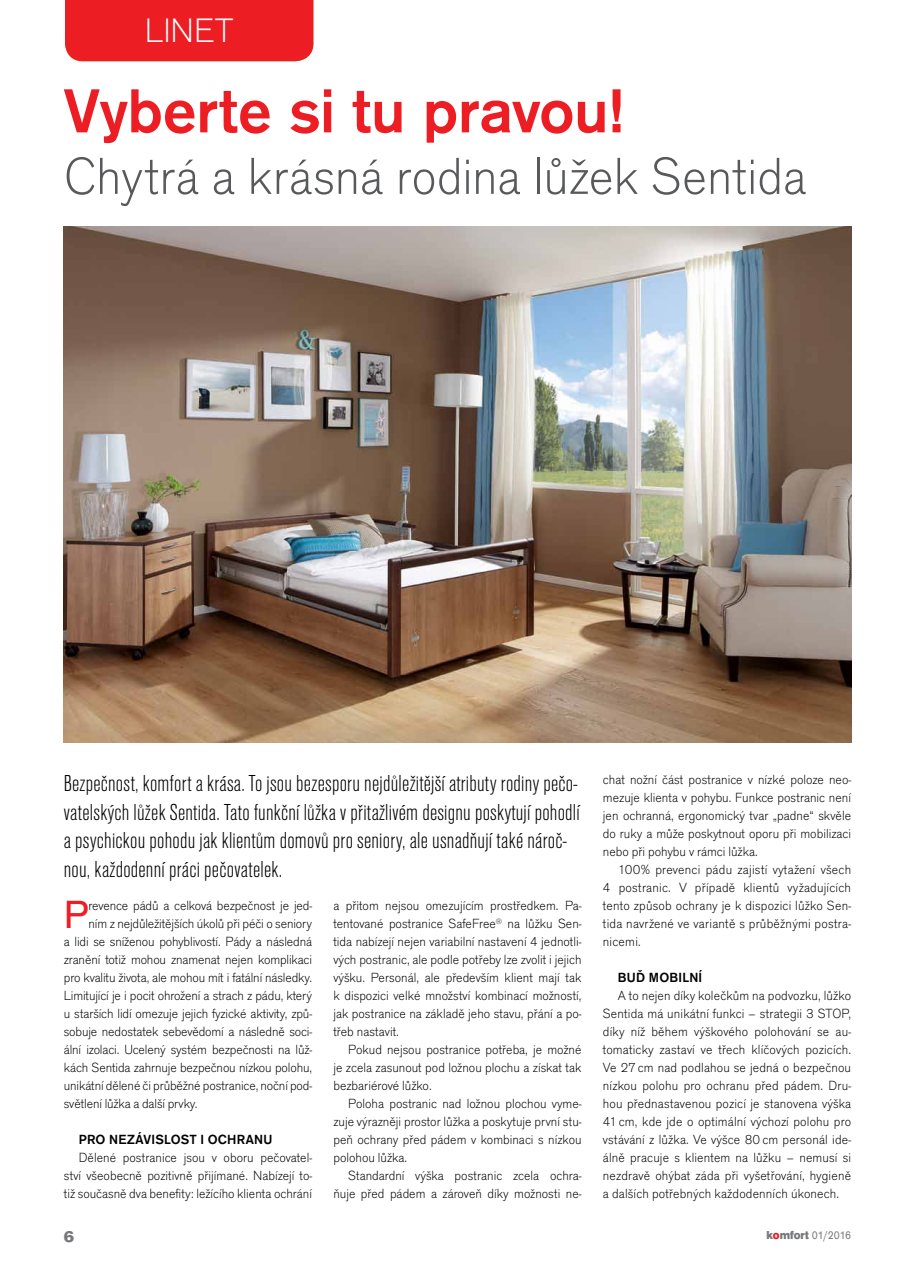
<style>
.page{position:relative;width:915px;height:1276px;background:#fff}
.page>*{position:absolute;margin:0;border:0;box-sizing:border-box;transform-origin:0 0}
.t1{font:500 64.5px "Accius TOT";letter-spacing:-.01em;color:#ed1d24}
.t2{font:300 54px "Accius TOT";letter-spacing:-.005em;color:#58595b}
.t3{font:40.8px "Accius TOT";color:#ed1d24}
.t4{font:300 35.25px "Accius TOT";letter-spacing:-.005em;color:#fff}
.t5{font:300 condensed 24px/28.5px "Accius TOT";letter-spacing:.01em;color:#000}
.t6{font:900 16.5px "Accius TOT";color:#77787b}
.t7{font:300 13.8px/18px "Accius TOT";letter-spacing:-.01em;color:#000;text-align:justify}
.t8{font:500 13.8px "Accius TOT";color:#000}
.t9{font:12px "Accius TOT";letter-spacing:-.045em;color:#77787b;scale:.9 1}
.s1{font-weight:900}
.s2{font-weight:900;color:#ed1d24}
</style>
<div class="page">
<div style="left:65px;top:0;width:248px;height:61px;background:#ed1d24"></div>
<img style="left:64px;top:227px;width:786px;height:515px">
<h3 class="t4" style="left:103px;top:11px;width:174px">Pečovatelství</h3>
<h3 class="t4" style="left:145px;top:11px;width:90px">LINET</h3>
<h1 class="t1" style="left:64px;top:75px;width:562px">VYBERTE SI TU PRAVOU!</h1>
<h2 class="t2" style="left:64px;top:146px;width:744px">Chytrá a krásná rodina lůžek Sentida</h2>
<p class="t5" style="left:64px;top:769px;width:517px">Bezpečnost, komfort a krása. To jsou bezesporu nejdůležitější atributy rodiny pečo&shy;vatelských lůžek Sentida. Tato funkční lůžka v přitažlivém designu poskytují pohodlí a psychickou pohodu jak klientům domovů pro seniory, ale usnadňují také nároč&shy;nou, každodenní práci pečovatelek.</p>
<h3 class="t3" style="left:64px;top:892px;width:27px">P</h3>
<p class="t7" style="left:88px;top:896px;width:225px">revence pádů a celková bezpečnost je jed-</p>
<p class="t7" style="left:333px;top:896px;width:250px">a přitom nejsou omezujícím prostředkem. Pa&shy;tentované postranice SafeFree<sup>®</sup> na lůžku Sen&shy;tida nabízejí nejen variabilní nastavení 4 jednotli&shy;vých postranic, ale podle potřeby lze zvolit i jejich výšku. Personál, ale především klient mají tak k dispozici velké množství kombinací možností, jak postranice na základě jeho stavu, přání a po&shy;třeb nastavit.</p>
<p class="t7" style="left:333px;top:1040px;width:250px;text-indent:15px">Pokud nejsou postranice potřeba, je možné je zcela zasunout pod ložnou plochu a získat tak bezbariérové lůžko.</p>
<p class="t7" style="left:333px;top:1094px;width:250px;text-indent:15px">Poloha postranic nad ložnou plochou vyme&shy;zuje výrazněji prostor lůžka a poskytuje první stu&shy;peň ochrany před pádem v kombinaci s nízkou polohou lůžka.</p>
<p class="t7" style="left:333px;top:1166px;width:250px;text-align:right">Standardní výška postranic zcela ochra&shy;ňuje před pádem a zároveň díky možnosti ne-</p>
<p class="t7" style="left:88px;top:914px;width:225px">ním z nejdůležitějších úkolů při péči o seniory</p>
<p class="t7" style="left:64px;top:932px;width:250px">a lidi se sníženou pohyblivostí. Pády a následná</p>
<p class="t7" style="left:64px;top:950px;width:250px">zranění totiž mohou znamenat nejen komplikaci</p>
<p class="t7" style="left:64px;top:968px;width:250px">pro kvalitu života, ale mohou mít i fatální následky.</p>
<p class="t7" style="left:64px;top:986px;width:250px">Limitující je i pocit ohrožení a strach z pádu, který</p>
<p class="t7" style="left:64px;top:1004px;width:250px">u starších lidí omezuje jejich fyzické aktivity, způ-</p>
<p class="t7" style="left:64px;top:1022px;width:250px">sobuje nedostatek sebevědomí a následně soci-</p>
<p class="t7" style="left:64px;top:1040px;width:250px">ální izolaci. Ucelený systém bezpečnosti na lůž-</p>
<p class="t7" style="left:64px;top:1058px;width:250px">kách Sentida zahrnuje bezpečnou nízkou polohu,</p>
<p class="t7" style="left:64px;top:1076px;width:250px">unikátní dělené či průběžné postranice, noční pod-</p>
<p class="t7" style="left:64px;top:1094px;width:135px">světlení lůžka a další prvky.</p>
<p class="t8" style="left:79px;top:1131px;width:10px">PRO</p>
<p class="t8" style="left:109px;top:1131px;width:35px">NEZÁVIS</p>
<p class="t8" style="left:164px;top:1131px;width:17px">LOST</p>
<p class="t8" style="left:200px;top:1131px;width:9px">IOCHR</p>
<p class="t8" style="left:246px;top:1131px;width:28px">ANU</p>
<p class="t7" style="left:64px;top:1148px;width:250px;text-indent:15px">Dělené postranice jsou v oboru pečovatel&shy;ství všeobecně pozitivně přijímané. Nabízejí to&shy;tiž současně dva benefity: ležícího klienta ochrání</p>
<p class="t7" style="left:602px;top:770px;width:250px">chat nožní část postranice v nízké poloze neo&shy;mezuje klienta v pohybu. Funkce postranic není jen ochranná, ergonomický tvar „padne“ skvěle do ruky a může poskytnout oporu při mobilizaci nebo při pohybu v rámci lůžka.</p>
<p class="t7" style="left:602px;top:860px;width:250px;text-indent:15px">100% prevenci pádu zajistí vytažení všech 4 postranic. V případě klientů vyžadujících tento způsob ochrany je k dispozici lůžko Sen&shy;tida navržené ve variantě s průběžnými postra&shy;nicemi.</p>
<p class="t8" style="left:617px;top:969px;width:86px">BUĎ MOBILNÍ</p>
<p class="t7" style="left:602px;top:986px;width:250px;text-indent:15px">A to nejen díky kolečkům na podvozku, lůžko Sentida má unikátní funkci – strategii 3 STOP, díky níž během výškového polohování se au&shy;tomaticky zastaví ve třech klíčových pozicích.<br>Ve 27 cm nad podlahou se jedná o bezpečnou nízkou polohu pro ochranu před pádem. Dru&shy;hou přednastavenou pozicí je stanovena výška 41 cm, kde jde o optimální výchozí polohu pro vstávání z lůžka. Ve výšce 80 cm personál ide&shy;álně pracuje s klientem na lůžku – nemusí si nezdravě ohýbat záda při vyšetřování, hygieně a dalších potřebných každodenních úkonech.</p>
<p class="t6" style="left:64px;top:1226px;width:12px">6</p>
<p class="t9" style="left:766px;top:1228px;width:95px"><span class="s1">k</span><span class="s2">o</span><span class="s1">mfort</span> 01/2016</p>
</div>
